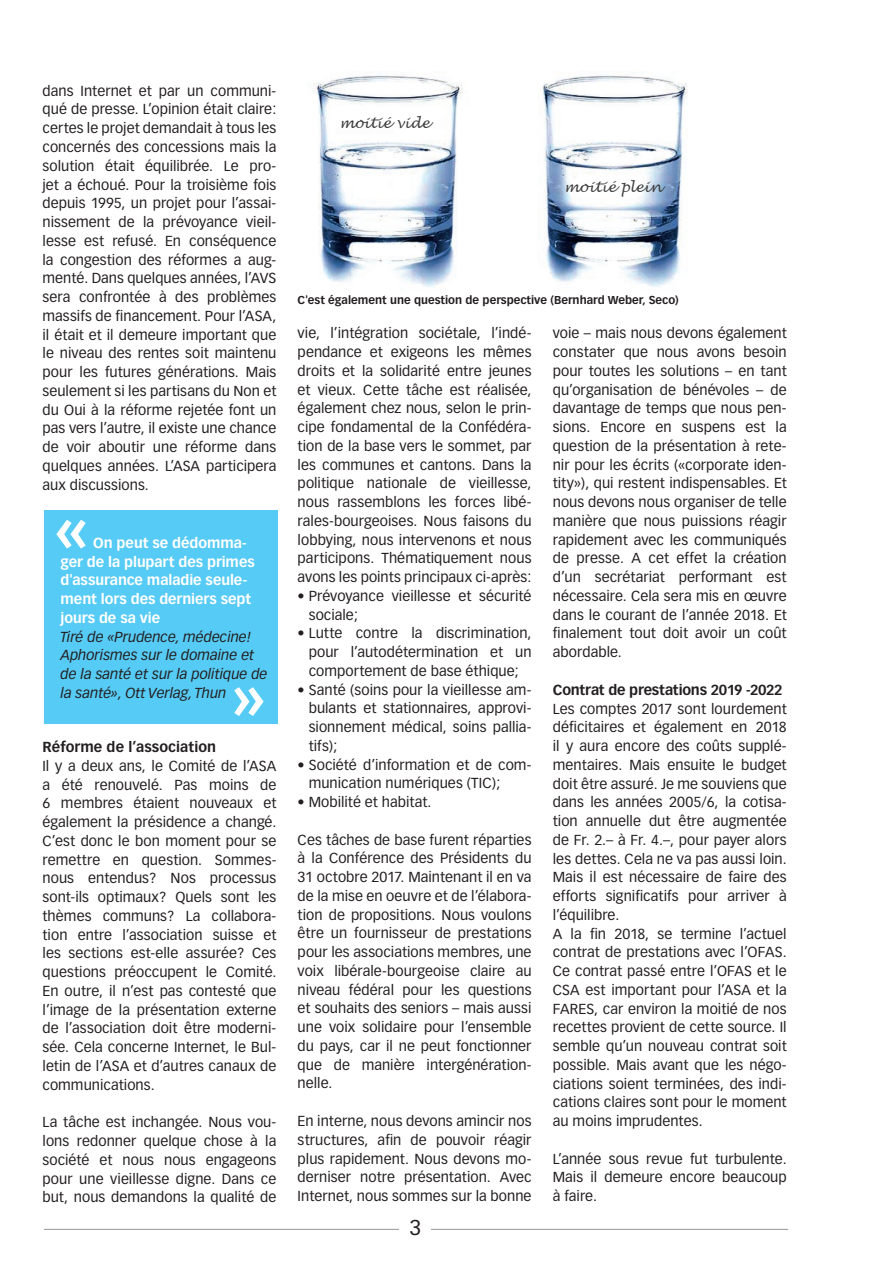
<style>
.page{position:relative;width:893px;height:1263px;background:#fff}
.page>*{position:absolute;margin:0;border:0;box-sizing:border-box;transform-origin:0 0}
.t1{font:700 60px "Vectora LH";color:#fff}
.t2{font:21px "Vectora LH";color:#231f20}
.t3{font:14.25px/18.8px "Vectora LH";letter-spacing:.005em;color:#231f20;text-align:justify}
.t4{font:italic 14.25px/18.8px "Vectora LH";color:#231f20}
.t5{font:700 14.25px/18.8px "Vectora LH";letter-spacing:-.005em;color:#fff}
.t6{font:700 14.25px "Vectora LH";letter-spacing:-.005em;color:#231f20}
.t7{font:italic 14.25px "Lucida Handwriting";color:#3e3e3f}
.t8{font:700 11.25px "Vectora LH";color:#231f20}
</style>
<div class="page">
<hr style="left:44px;top:1229px;width:744px;height:1px;background:#939598">
<div style="left:400px;top:1219px;width:31px;height:24px;background:#fff"></div>
<div style="left:44px;top:510px;width:233px;height:214px;background:#56cbf5"></div>
<img style="left:313px;top:75px;width:375px;height:212px">
<p class="t3" style="left:43px;top:81px;width:235px">dans Internet et par un communi&shy;qué de presse. L’opinion était claire: certes le projet demandait à tous les concernés des concessions mais la solution était équilibrée. Le pro&shy;jet a échoué. Pour la troisième fois depuis 1995, un projet pour l’assai&shy;nissement de la prévoyance vieil&shy;lesse est refusé. En conséquence la congestion des réformes a aug&shy;menté. Dans quelques années, l’AVS sera confrontée à des problèmes massifs de financement. Pour l’ASA, il était et il demeure important que le niveau des rentes soit maintenu pour les futures générations. Mais seulement si les partisans du Non et du Oui à la réforme rejetée font un pas vers l’autre, il existe une chance de voir aboutir une réforme dans quelques années. L’ASA participera aux discussions.</p>
<h1 class="t1" style="left:55px;top:494px;width:34px">«</h1>
<p class="t5" style="left:61px;top:533px;width:196px;text-indent:33px">On peut se dédomma&shy;ger de la plupart des primes d'assurance maladie seule&shy;ment lors des derniers sept jours de sa vie</p>
<p class="t4" style="left:61px;top:627px;width:208px">Tiré de «Prudence, médecine!<br>Aphorismes sur le domaine et de la santé et sur la politique de la santé», Ott Verlag, Thun</p>
<h1 class="t1" style="left:233px;top:662px;width:34px">»</h1>
<p class="t6" style="left:43px;top:738px;width:175px">Réforme de l’association</p>
<p class="t3" style="left:43px;top:756px;width:235px">Il y a deux ans, le Comité de l’ASA a été renouvelé. Pas moins de 6 membres étaient nouveaux et également la présidence a changé.<br>C’est donc le bon moment pour se remettre en question. Sommes&shy;nous entendus? Nos processus sont-ils optimaux? Quels sont les thèmes communs? La collabora&shy;tion entre l’association suisse et les sections est-elle assurée? Ces questions préoccupent le Comité.<br>En outre, il n’est pas contesté que l’image de la présentation externe de l’association doit être moderni&shy;sée. Cela concerne Internet, le Bul&shy;letin de l’ASA et d’autres canaux de communications.</p>
<p class="t3" style="left:43px;top:1113px;width:235px">La tâche est inchangée. Nous vou&shy;lons redonner quelque chose à la société et nous nous engageons pour une vieillesse digne. Dans ce but, nous demandons la qualité de</p>
<p class="t7" style="left:339px;top:114px;width:92px">moitié vide</p>
<p class="t7" style="left:564px;top:178px;width:99px">moitié plein</p>
<p class="t8" style="left:298px;top:293px;width:383px">C'est également une question de perspective (Bernhard Weber, Seco)</p>
<p class="t3" style="left:298px;top:324px;width:235px">vie, l’intégration sociétale, l’indé&shy;pendance et exigeons les mêmes droits et la solidarité entre jeunes et vieux. Cette tâche est réalisée, également chez nous, selon le prin&shy;cipe fondamental de la Confédéra&shy;tion de la base vers le sommet, par les communes et cantons. Dans la politique nationale de vieillesse, nous rassemblons les forces libé&shy;rales-bourgeoises. Nous faisons du lobbying, nous intervenons et nous participons. Thématiquement nous avons les points principaux ci-après:</p>
<p class="t3" style="left:309px;top:586px;width:224px;text-indent:-11px">• Prévoyance vieillesse et sécurité sociale;</p>
<p class="t3" style="left:309px;top:624px;width:224px;text-indent:-11px">• Lutte contre la discrimination, pour l’autodétermination et un comportement de base éthique;</p>
<p class="t3" style="left:309px;top:680px;width:224px;text-indent:-11px">• Santé (soins pour la vieillesse am&shy;bulants et stationnaires, approvi&shy;sionnement médical, soins pallia&shy;tifs);</p>
<p class="t3" style="left:309px;top:755px;width:224px;text-indent:-11px">• Société d’information et de com&shy;munication numériques (TIC);</p>
<p class="t3" style="left:298px;top:793px;width:135px">• Mobilité et habitat.</p>
<p class="t3" style="left:298px;top:830px;width:235px">Ces tâches de base furent réparties à la Conférence des Présidents du 31 octobre 2017. Maintenant il en va de la mise en oeuvre et de l’élabora&shy;tion de propositions. Nous voulons être un fournisseur de prestations pour les associations membres, une voix libérale-bourgeoise claire au niveau fédéral pour les questions et souhaits des seniors – mais aussi une voix solidaire pour l’ensemble du pays, car il ne peut fonctionner que de manière intergénération&shy;nelle.</p>
<p class="t3" style="left:298px;top:1112px;width:235px">En interne, nous devons amincir nos structures, afin de pouvoir réagir plus rapidement. Nous devons mo&shy;derniser notre présentation. Avec Internet, nous sommes sur la bonne</p>
<h2 class="t2" style="left:409px;top:1215px;width:13px">3</h2>
<p class="t3" style="left:553px;top:324px;width:235px">voie – mais nous devons également constater que nous avons besoin pour toutes les solutions – en tant qu’organisation de bénévoles – de davantage de temps que nous pen&shy;sions. Encore en suspens est la question de la présentation à rete&shy;nir pour les écrits («corporate iden&shy;tity»), qui restent indispensables. Et nous devons nous organiser de telle manière que nous puissions réagir rapidement avec les communiqués de presse. A cet effet la création d’un secrétariat performant est nécessaire. Cela sera mis en œuvre dans le courant de l’année 2018. Et finalement tout doit avoir un coût abordable.</p>
<p class="t6" style="left:553px;top:681px;width:231px">Contrat de prestations 2019 -2022</p>
<p class="t3" style="left:553px;top:699px;width:235px;text-align:left">Les comptes 2017 sont lourdement déficitaires et également en 2018 il y aura encore des coûts supplé&shy;mentaires. Mais ensuite le budget doit être assuré. Je me souviens que dans les années 2005/6, la cotisa&shy;tion annuelle dut être augmentée de Fr. 2.– à Fr. 4.–, pour payer alors les dettes. Cela ne va pas aussi loin.<br>Mais il est nécessaire de faire des efforts significatifs pour arriver à l’équilibre.<br>A la fin 2018, se termine l’actuel contrat de prestations avec l’OFAS.<br>Ce contrat passé entre l’OFAS et le CSA est important pour l’ASA et la FARES, car environ la moitié de nos recettes provient de cette source. Il semble qu’un nouveau contrat soit possible. Mais avant que les négo&shy;ciations soient terminées, des indi&shy;cations claires sont pour le moment au moins imprudentes.</p>
<p class="t3" style="left:553px;top:1149px;width:235px">L’année sous revue fut turbulente.<br>Mais il demeure encore beaucoup à faire.</p>
</div>
